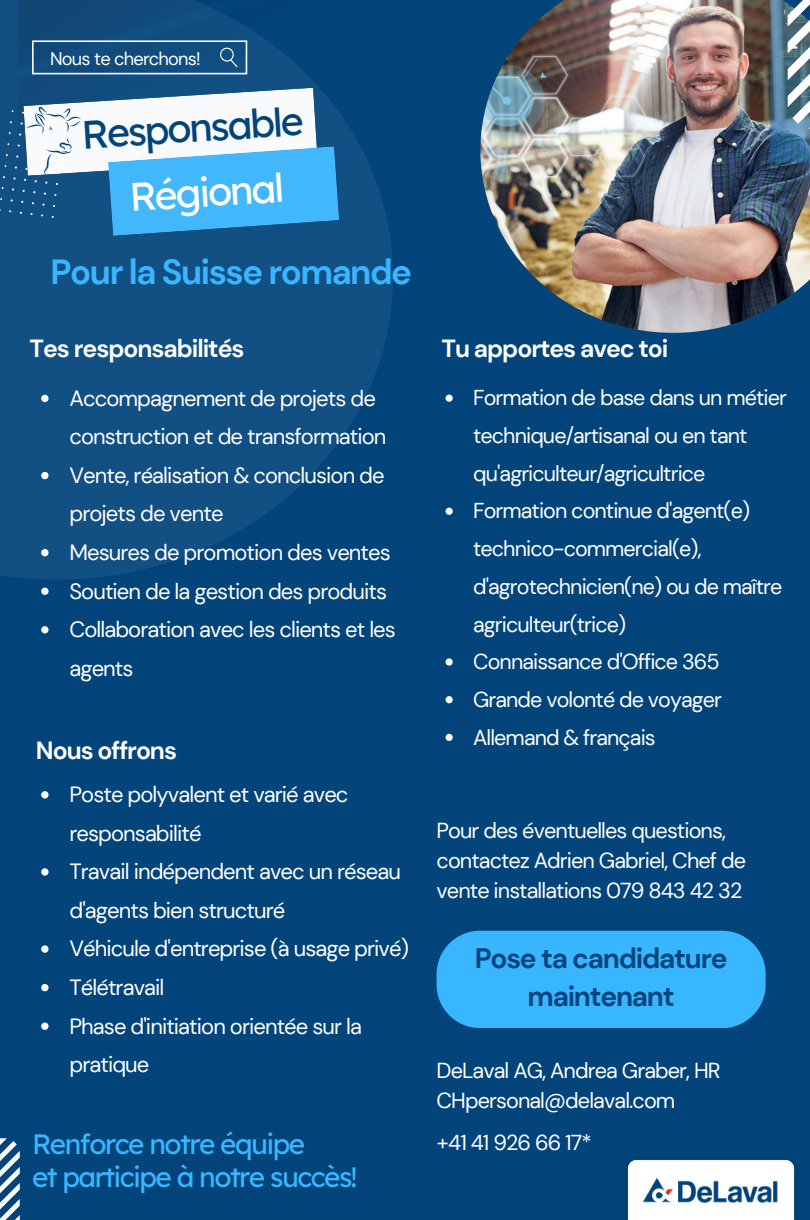
<style>
.page{position:relative;width:810px;height:1220px;background:#fff}
.page>*{position:absolute;margin:0;border:0;box-sizing:border-box;transform-origin:0 0}
.t1{font:39.6px "Lexend Deca";color:#03447b}
.t2{font:39.6px "Lexend Deca";color:#fff}
.t3{font:700 34.8px "DM Sans";letter-spacing:-.04em;color:#38b6ff}
.t4{font:28px/33px "Lexend Deca";letter-spacing:-.055em;color:#38b6ff}
.t5{font:700 28px/38.6px "DM Sans";letter-spacing:-.045em;color:#03447b;text-align:center}
.t6{font:700 24.8px "DM Sans";letter-spacing:-.04em;color:#fff}
.t7{font:22px/38.6px "DM Sans";letter-spacing:-.04em;color:#fff}
.t8{font:21.6px/37.6px "DM Sans";letter-spacing:-.04em;color:#fff}
.t9{font:18.2px "DM Sans";letter-spacing:-.04em;color:#fff}
</style>
<div class="page">
<div style="left:0;top:0;width:810px;height:1219px;background:#03447b"></div>
<img style="left:480px;top:0;width:330px;height:332px">
<div style="left:0;top:0;width:393px;height:579px;background:linear-gradient(to right,#165184,#0a497f)"></div>
<div style="left:437px;top:930px;width:329px;height:98px;background:#38b6ff"></div>
<svg style="left:788px;top:0;width:22px;height:129px;background:#8fa7b3"></svg>
<img style="left:627px;top:1159px;width:168px;height:60px">
<svg style="left:0;top:88px;width:339px;height:148px"></svg>
<svg style="left:41px;top:395px;width:8px;height:7px"></svg>
<svg style="left:41px;top:472px;width:8px;height:7px"></svg>
<svg style="left:41px;top:549px;width:8px;height:7px"></svg>
<svg style="left:41px;top:587px;width:8px;height:8px"></svg>
<svg style="left:41px;top:626px;width:8px;height:7px"></svg>
<svg style="left:446px;top:394px;width:7px;height:8px"></svg>
<svg style="left:446px;top:507px;width:7px;height:8px"></svg>
<svg style="left:446px;top:658px;width:7px;height:7px"></svg>
<svg style="left:446px;top:696px;width:7px;height:7px"></svg>
<svg style="left:446px;top:734px;width:7px;height:7px"></svg>
<svg style="left:41px;top:791px;width:8px;height:7px"></svg>
<svg style="left:41px;top:868px;width:8px;height:7px"></svg>
<svg style="left:41px;top:945px;width:8px;height:7px"></svg>
<svg style="left:41px;top:984px;width:8px;height:7px"></svg>
<svg style="left:41px;top:1022px;width:8px;height:7px"></svg>
<svg style="left:0;top:1138px;width:20px;height:81px"></svg>
<p class="t9" style="left:50px;top:47px;width:152px">Nous te cherchons!</p>
<p class="t1" style="left:80px;top:110px;width:224px;rotate:-4deg">Responsable</p>
<p class="t2" style="left:128px;top:172px;width:156px;rotate:-4deg">Régional</p>
<h1 class="t3" style="left:51px;top:249px;width:363px">Pour la Suisse romande</h1>
<p class="t6" style="left:30px;top:332px;width:216px">Tes responsabilités</p>
<p class="t7" style="left:69px;top:379px;width:319px">Accompagnement de projets de construction et de transformation</p>
<p class="t7" style="left:69px;top:456px;width:317px">Vente, réalisation &amp; conclusion de projets de vente</p>
<h1 class="t7" style="left:69px;top:533px;width:323px">Mesures de promotion des ventes</h1>
<h5 class="t7" style="left:69px;top:572px;width:319px">Soutien de la gestion des produits</h5>
<p class="t7" style="left:69px;top:610px;width:328px">Collaboration avec les clients et les agents</p>
<p class="t6" style="left:36px;top:734px;width:143px">Nous offrons</p>
<p class="t7" style="left:69px;top:775px;width:281px">Poste polyvalent et varié avec responsabilité</p>
<p class="t7" style="left:69px;top:852px;width:333px">Travail indépendent avec un réseau d'agents bien structuré</p>
<h5 class="t7" style="left:69px;top:929px;width:341px">Véhicule d'entreprise (à usage privé)</h5>
<p class="t7" style="left:69px;top:968px;width:97px">Télétravail</p>
<p class="t7" style="left:69px;top:1006px;width:294px">Phase d'initiation orientée sur la pratique</p>
<p class="t4" style="left:32px;top:1127px;width:327px">Renforce notre équipe<br>et participe à notre succès!</p>
<p class="t6" style="left:441px;top:332px;width:229px">Tu apportes avec toi</p>
<p class="t8" style="left:473px;top:379px;width:315px">Formation de base dans un métier technique/artisanal ou en tant qu'agriculteur/agricultrice</p>
<p class="t8" style="left:473px;top:492px;width:311px">Formation continue d'agent(e) technico-commercial(e), d'agrotechnicien(ne) ou de maître agriculteur(trice)</p>
<p class="t8" style="left:473px;top:643px;width:248px">Connaissance d'Office 365</p>
<p class="t8" style="left:473px;top:680px;width:250px">Grande volonté de voyager</p>
<p class="t8" style="left:473px;top:718px;width:184px">Allemand &amp; français</p>
<h2 class="t8" style="left:437px;top:815px;width:311px;line-height:30px">Pour des éventuelles questions, contactez Adrien Gabriel, Chef de vente installations 079 843 42 32</h2>
<p class="t5" style="left:475px;top:939px;width:254px">Pose ta candidature maintenant</p>
<h5 class="t8" style="left:437px;top:1055px;width:286px;line-height:30px">DeLaval AG, Andrea Graber, HR<br>CHpersonal@delaval.com</h5>
<p class="t8" style="left:437px;top:1123px;width:157px">+41 41 926 66 17*</p>
</div>
